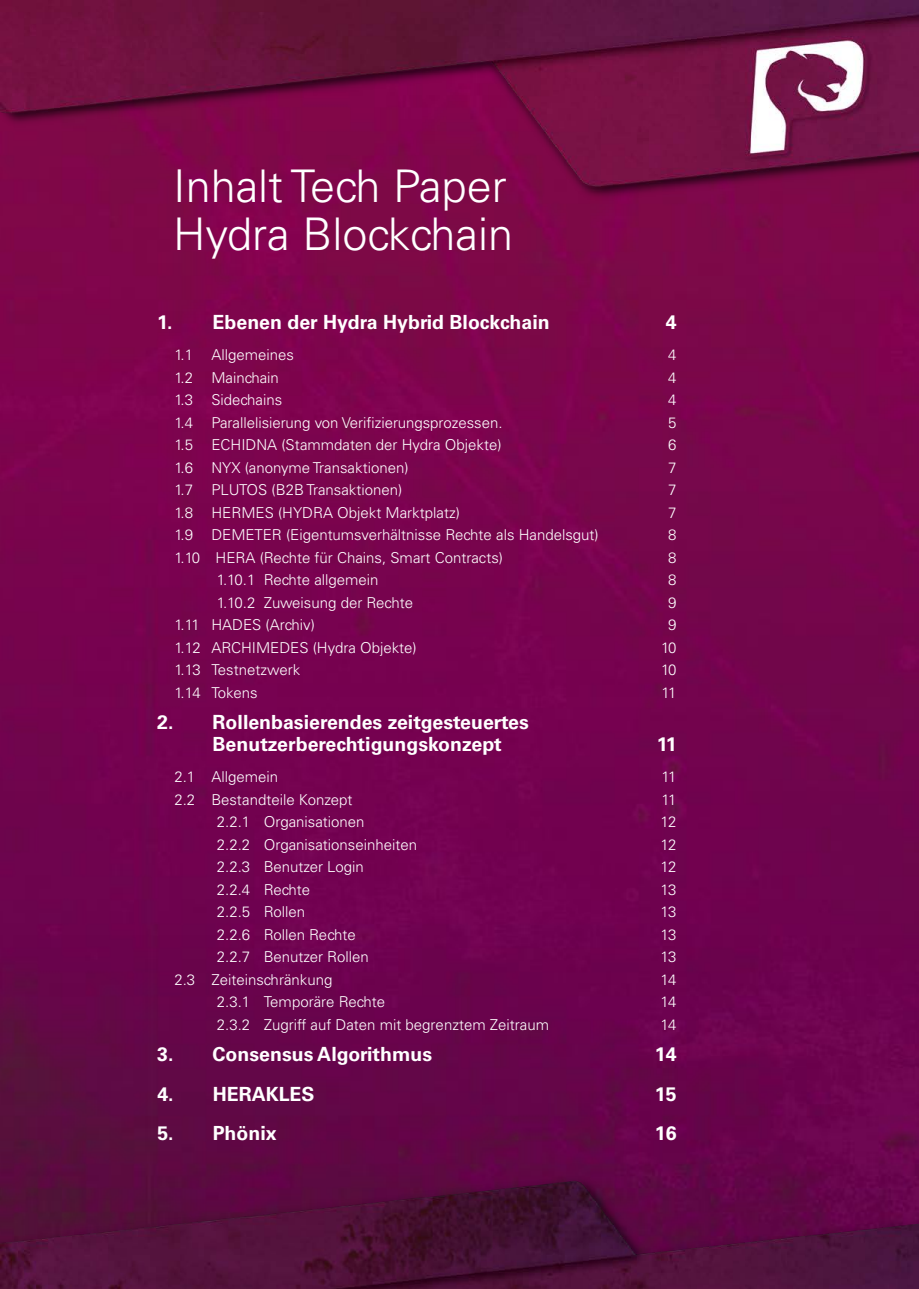
<style>
.page{position:relative;width:919px;height:1289px;background:#fff}
.page>*{position:absolute;margin:0;border:0;box-sizing:border-box;transform-origin:0 0}
.t1{font:300 45px/48.4px "Univers LT Std";color:#fff}
.t2{font:700 19.5px/22.5px "Univers LT Std";color:#fff}
.t3{font:300 15px "Univers LT Std";color:#fff}
</style>
<div class="page">
<img style="left:0;top:0;width:918px;height:1288px">
<h1 class="t1" style="left:173px;top:161px;width:341px">Inhalt Tech Paper<br>Hydra Blockchain</h1>
<h2 class="t2" style="left:157px;top:311px;width:394px">1. Ebenen der Hydra Hybrid Blockchain</h2>
<h2 class="t2" style="left:665px;top:311px;width:12px">4</h2>
<p class="t3" style="left:174px;top:346px;width:121px">1.1 Allgemeines</p>
<p class="t3" style="left:668px;top:346px;width:10px">4</p>
<p class="t3" style="left:174px;top:368px;width:106px">1.2 Mainchain</p>
<p class="t3" style="left:668px;top:368px;width:10px">4</p>
<p class="t3" style="left:174px;top:391px;width:109px">1.3 Sidechains</p>
<p class="t3" style="left:668px;top:391px;width:10px">4</p>
<p class="t3" style="left:174px;top:413px;width:330px">1.4 Parallelisierung von Verifizierungsprozessen.</p>
<p class="t3" style="left:668px;top:413px;width:10px">5</p>
<p class="t3" style="left:174px;top:436px;width:329px">1.5 ECHIDNA (Stammdaten der Hydra Objekte)</p>
<p class="t3" style="left:668px;top:436px;width:10px">6</p>
<p class="t3" style="left:174px;top:458px;width:236px">1.6 NYX (anonyme Transaktionen)</p>
<p class="t3" style="left:668px;top:458px;width:10px">7</p>
<p class="t3" style="left:174px;top:481px;width:229px">1.7 PLUTOS (B2B Transaktionen)</p>
<p class="t3" style="left:668px;top:481px;width:10px">7</p>
<p class="t3" style="left:174px;top:503px;width:287px">1.8 HERMES (HYDRA Objekt Marktplatz)</p>
<p class="t3" style="left:668px;top:503px;width:10px">7</p>
<p class="t3" style="left:174px;top:526px;width:426px">1.9 DEMETER (Eigentumsverhältnisse Rechte als Handelsgut)</p>
<p class="t3" style="left:668px;top:526px;width:10px">8</p>
<p class="t3" style="left:174px;top:548px;width:330px">1.10 HERA (Rechte für Chains, Smart Contracts)</p>
<p class="t3" style="left:668px;top:548px;width:10px">8</p>
<p class="t3" style="left:217px;top:571px;width:163px">1.10.1 Rechte allgemein</p>
<p class="t3" style="left:668px;top:571px;width:10px">8</p>
<p class="t3" style="left:217px;top:593px;width:198px">1.10.2 Zuweisung der Rechte</p>
<p class="t3" style="left:668px;top:593px;width:10px">9</p>
<p class="t3" style="left:174px;top:616px;width:142px">1.11 HADES (Archiv)</p>
<p class="t3" style="left:668px;top:616px;width:10px">9</p>
<p class="t3" style="left:174px;top:638px;width:244px">1.12 ARCHIMEDES (Hydra Objekte)</p>
<p class="t3" style="left:661px;top:638px;width:17px">10</p>
<p class="t3" style="left:174px;top:661px;width:127px">1.13 Testnetzwerk</p>
<p class="t3" style="left:661px;top:661px;width:17px">10</p>
<p class="t3" style="left:174px;top:683px;width:85px">1.14 Tokens</p>
<p class="t3" style="left:661px;top:683px;width:16px">11</p>
<h2 class="t2" style="left:213px;top:711px;width:318px;text-indent:-55px">2. Rollenbasierendes zeitgesteuertes<br>Benutzerberechtigungskonzept</h2>
<h2 class="t2" style="left:656px;top:733px;width:21px">11</h2>
<p class="t3" style="left:174px;top:768px;width:105px">2.1 Allgemein</p>
<p class="t3" style="left:661px;top:768px;width:16px">11</p>
<p class="t3" style="left:174px;top:790px;width:180px">2.2 Bestandteile Konzept</p>
<p class="t3" style="left:661px;top:790px;width:16px">11</p>
<p class="t3" style="left:217px;top:813px;width:149px">2.2.1 Organisationen</p>
<p class="t3" style="left:660px;top:813px;width:17px">12</p>
<p class="t3" style="left:217px;top:835px;width:202px">2.2.2 Organisationseinheiten</p>
<p class="t3" style="left:660px;top:835px;width:17px">12</p>
<p class="t3" style="left:217px;top:858px;width:148px">2.2.3 Benutzer Login</p>
<p class="t3" style="left:660px;top:858px;width:17px">12</p>
<p class="t3" style="left:217px;top:880px;width:95px">2.2.4 Rechte</p>
<p class="t3" style="left:660px;top:880px;width:17px">13</p>
<p class="t3" style="left:217px;top:903px;width:90px">2.2.5 Rollen</p>
<p class="t3" style="left:660px;top:903px;width:17px">13</p>
<p class="t3" style="left:217px;top:925px;width:140px">2.2.6 Rollen Rechte</p>
<p class="t3" style="left:660px;top:925px;width:17px">13</p>
<p class="t3" style="left:217px;top:948px;width:153px">2.2.7 Benutzer Rollen</p>
<p class="t3" style="left:660px;top:948px;width:17px">13</p>
<p class="t3" style="left:174px;top:970px;width:159px">2.3 Zeiteinschränkung</p>
<p class="t3" style="left:660px;top:970px;width:17px">14</p>
<p class="t3" style="left:217px;top:993px;width:170px">2.3.1 Temporäre Rechte</p>
<p class="t3" style="left:660px;top:993px;width:17px">14</p>
<p class="t3" style="left:217px;top:1015px;width:333px">2.3.2 Zugriff auf Daten mit begrenztem Zeitraum</p>
<p class="t3" style="left:660px;top:1015px;width:17px">14</p>
<h2 class="t2" style="left:157px;top:1043px;width:276px">3. Consensus Algorithmus</h2>
<h2 class="t2" style="left:654px;top:1043px;width:23px">14</h2>
<h2 class="t2" style="left:157px;top:1082px;width:159px">4. HERAKLES</h2>
<h2 class="t2" style="left:654px;top:1082px;width:23px">15</h2>
<h2 class="t2" style="left:157px;top:1122px;width:121px">5. Phönix</h2>
<h2 class="t2" style="left:654px;top:1122px;width:23px">16</h2>
</div>
